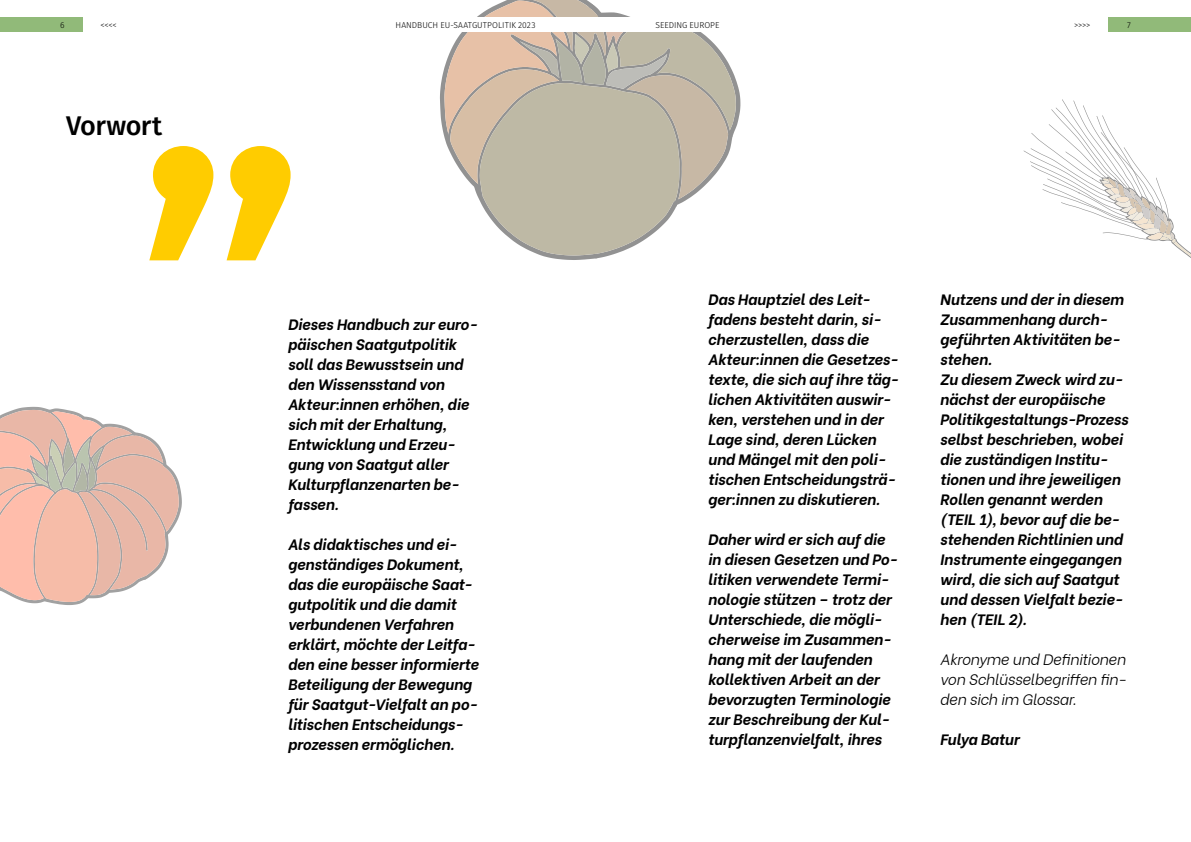
<style>
.page{position:relative;width:1191px;height:842px;background:#fff}
.page>*{position:absolute;margin:0;border:0;box-sizing:border-box;transform-origin:0 0}
.t1{font:500 400px "Fira Sans";color:#fc0}
.t2{font:500 27px "Fira Sans";letter-spacing:-.02em;color:#000}
.t3{font:italic 700 15px/20px "Be Vietnam";letter-spacing:-.01em;color:#000}
.t4{font:italic 300 15px/20px "Be Vietnam";letter-spacing:-.015em;color:#000;text-align:justify}
.t5{font:300 8.5px "Fira Sans";color:#000}
</style>
<div class="page">
<svg style="left:0;top:407px;width:182px;height:198px"></svg>
<svg style="left:440px;top:0;width:300px;height:260px"></svg>
<svg style="left:1023px;top:99px;width:168px;height:159px"></svg>
<div style="left:0;top:17px;width:83px;height:15px;background:#91ba79"></div>
<div style="left:1108px;top:17px;width:83px;height:15px;background:#91ba79"></div>
<div style="left:83px;top:17px;width:512px;height:15px;background:#fff"></div>
<div style="left:595px;top:17px;width:513px;height:15px;background:#fff"></div>
<p class="t5" style="left:60px;top:19px;width:6px">6</p>
<p class="t5" style="left:101px;top:19px;width:18px">&lt;&lt;&lt;&lt;</p>
<p class="t5" style="left:395px;top:19px;width:141px">HANDBUCH EU-SAATGUTPOLITIK 2023</p>
<p class="t5" style="left:655px;top:19px;width:65px">SEEDING EUROPE</p>
<p class="t5" style="left:1074px;top:19px;width:18px">&gt;&gt;&gt;&gt;</p>
<p class="t5" style="left:1127px;top:19px;width:5px">7</p>
<h2 class="t2" style="left:66px;top:104px;width:98px">Vorwort</h2>
<h1 class="t1" style="left:135px;top:-11px;width:173px">”</h1>
<p class="t3" style="left:288px;top:313px;width:191px">Dieses Handbuch zur euro&shy;päischen Saatgutpolitik soll das Bewusstsein und den Wissensstand von<br>Akteur:innen erhöhen, die sich mit der Erhaltung,<br>Entwicklung und Erzeu&shy;gung von Saatgut aller<br>Kulturpflanzenarten be&shy;fassen.</p>
<p class="t3" style="left:288px;top:533px;width:192px">Als didaktisches und ei&shy;genständiges Dokument, das die europäische Saat&shy;gutpolitik und die damit verbundenen Verfahren erklärt, möchte der Leitfa&shy;den eine besser informierte<br>Beteiligung der Bewegung für Saatgut-Vielfalt an po&shy;litischen Entscheidungs&shy;prozessen ermöglichen.</p>
<p class="t3" style="left:708px;top:288px;width:192px">Das Hauptziel des Leit&shy;fadens besteht darin, si&shy;cherzustellen, dass die<br>Akteur:innen die Gesetzes&shy;texte, die sich auf ihre täg&shy;lichen Aktivitäten auswir&shy;ken, verstehen und in der<br>Lage sind, deren Lücken und Mängel mit den poli&shy;tischen Entscheidungsträ&shy;ger:innen zu diskutieren.</p>
<p class="t3" style="left:708px;top:528px;width:191px">Daher wird er sich auf die in diesen Gesetzen und Po&shy;litiken verwendete Termi&shy;nologie stützen – trotz der<br>Unterschiede, die mögli&shy;cherweise im Zusammen&shy;hang mit der laufenden kollektiven Arbeit an der bevorzugten Terminologie zur Beschreibung der Kul&shy;turpflanzenvielfalt, ihres</p>
<p class="t3" style="left:940px;top:288px;width:190px">Nutzens und der in diesem<br>Zusammenhang durch&shy;geführten Aktivitäten be&shy;stehen.<br>Zu diesem Zweck wird zu&shy;nächst der europäische<br>Politikgestaltungs-Prozess selbst beschrieben, wobei die zuständigen Institu&shy;tionen und ihre jeweiligen<br>Rollen genannt werden (TEIL 1), bevor auf die be&shy;stehenden Richtlinien und<br>Instrumente eingegangen wird, die sich auf Saatgut und dessen Vielfalt bezie&shy;hen (TEIL 2).</p>
<p class="t4" style="left:940px;top:648px;width:188px">Akronyme und Definitionen von Schlüsselbegriffen fin&shy;den sich im Glossar.</p>
<p class="t3" style="left:940px;top:728px;width:81px">Fulya Batur</p>
</div>
